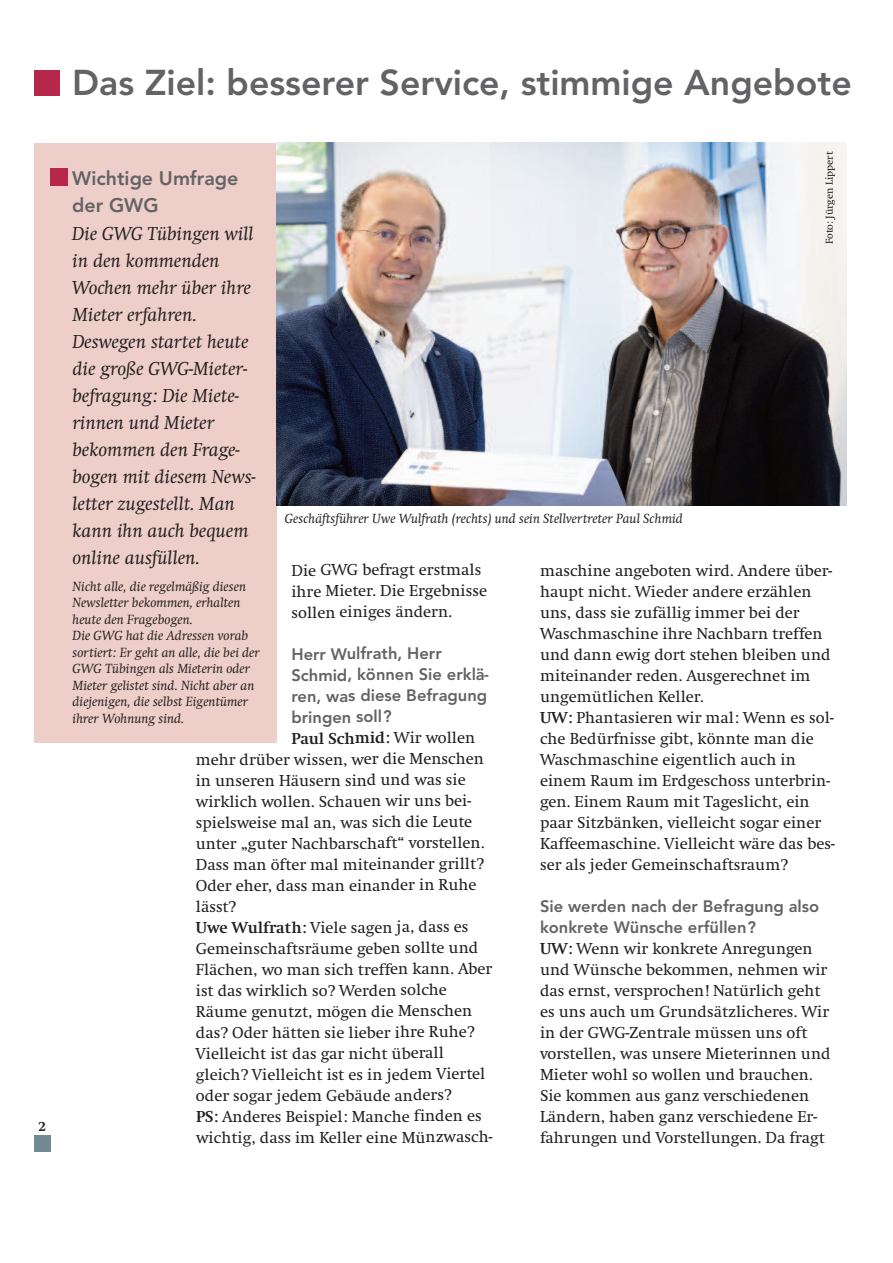
<style>
.page{position:relative;width:893px;height:1263px;background:#fff}
.page>*{position:absolute;margin:0;border:0;box-sizing:border-box;transform-origin:0 0}
.t1{font:800 35.7px "Avenir";color:#636366}
.t2{font:italic 19.5px/27px "Swift EF";color:#231f20}
.t3{font:800 19.5px/27px "Avenir";color:#636366}
.t4{font:16.5px/21px "Swift EF";color:#231f20}
.t5{font:800 16.5px/21px "Avenir";color:#636366}
.t6{font:700 16.5px "Swift";color:#231f20}
.t7{font:700 14.1px "Swift";color:#231f20}
.t8{font:italic 13.5px/16.5px "Swift LT Std";color:#231f20}
.t9{font:10.5px "Swift EF";color:#231f20}
.s1{font-family:"Swift EF";font-weight:400}
.s2{font-family:"Swift";font-weight:700}
</style>
<div class="page">
<div style="left:34px;top:70px;width:25px;height:26px;background:#b6274b"></div>
<div style="left:34px;top:1135px;width:17px;height:17px;background:#738a95"></div>
<div style="left:34px;top:143px;width:242px;height:599px;background:#edcec9"></div>
<div style="left:51px;top:168px;width:17px;height:17px;background:#b6274b"></div>
<img style="left:276px;top:143px;width:570px;height:363px">
<p class="t7" style="left:39px;top:1118px;width:9px">2</p>
<h1 class="t1" style="left:72px;top:68px;width:781px">Das Ziel: besserer Service, stimmige Angebote</h1>
<p class="t9" style="left:823px;top:244px;width:94px;rotate:-90deg">Foto: Jürgen Lippert</p>
<p class="t3" style="left:72px;top:166px;width:168px">Wichtige Umfrage der GWG</p>
<p class="t2" style="left:72px;top:219px;width:185px">Die GWG Tübingen will in den kommenden<br>Wochen mehr über ihre<br>Mieter erfahren.<br>Deswegen startet heute die große GWG-Mieter&shy;befragung: Die Miete&shy;rinnen und Mieter bekommen den Frage&shy;bogen mit diesem News&shy;letter zugestellt. Man kann ihn auch bequem online ausfüllen.</p>
<p class="t8" style="left:73px;top:579px;width:189px">Nicht alle, die regelmäßig diesen<br>Newsletter bekommen, erhalten heute den Fragebogen.<br>Die GWG hat die Adressen vorab sortiert: Er geht an alle, die bei der<br>GWG Tübingen als Mieterin oder<br>Mieter gelistet sind. Nicht aber an diejenigen, die selbst Eigentümer ihrer Wohnung sind.</p>
<p class="t8" style="left:285px;top:512px;width:399px">Geschäftsführer Uwe Wulfrath (rechts) und sein Stellvertreter Paul Schmid</p>
<p class="t4" style="left:291px;top:559px;width:197px">Die GWG befragt erstmals ihre Mieter. Die Ergebnisse sollen einiges ändern.</p>
<p class="t5" style="left:291px;top:645px;width:199px">Herr Wulfrath, Herr<br>Schmid, können Sie erklä&shy;ren, was diese Befragung bringen soll?</p>
<p class="t6" style="left:291px;top:728px;width:185px">Paul Schmid: <span class="s1">Wir wollen</span></p>
<p class="t4" style="left:196px;top:748px;width:298px">mehr drüber wissen, wer die Menschen in unseren Häusern sind und was sie wirklich wollen. Schauen wir uns bei&shy;spielsweise mal an, was sich die Leute unter „guter Nachbarschaft“ vorstellen.<br>Dass man öfter mal miteinander grillt?<br>Oder eher, dass man einander in Ruhe lässt?<br><span class="s2">Uwe Wulfrath:</span> Viele sagen ja, dass es Gemeinschaftsräume geben sollte und Flächen, wo man sich treffen kann. Aber ist das wirklich so? Werden solche Räume genutzt, mögen die Menschen das? Oder hätten sie lieber ihre Ruhe?<br>Vielleicht ist das gar nicht überall gleich? Vielleicht ist es in jedem Viertel oder sogar jedem Gebäude anders?<br><span class="s2">PS:</span> Anderes Beispiel: Manche finden es wichtig, dass im Keller eine Münzwasch-</p>
<p class="t4" style="left:540px;top:559px;width:296px">maschine angeboten wird. Andere über&shy;haupt nicht. Wieder andere erzählen uns, dass sie zufällig immer bei der Waschmaschine ihre Nachbarn treffen und dann ewig dort stehen bleiben und miteinander reden. Ausgerechnet im ungemütlichen Keller.<br><span class="s2">UW:</span> Phantasieren wir mal: Wenn es sol&shy;che Bedürfnisse gibt, könnte man die Waschmaschine eigentlich auch in einem Raum im Erdgeschoss unterbrin&shy;gen. Einem Raum mit Tageslicht, ein paar Sitzbänken, vielleicht sogar einer Kaffeemaschine. Vielleicht wäre das bes&shy;ser als jeder Gemeinschaftsraum?</p>
<p class="t5" style="left:540px;top:897px;width:281px">Sie werden nach der Befragung also konkrete Wünsche erfüllen?</p>
<p class="t4" style="left:540px;top:937px;width:292px"><span class="s2">UW:</span> Wenn wir konkrete Anregungen und Wünsche bekommen, nehmen wir das ernst, versprochen! Natürlich geht es uns auch um Grundsätzlicheres. Wir in der GWG-Zentrale müssen uns oft vorstellen, was unsere Mieterinnen und Mieter wohl so wollen und brauchen.<br>Sie kommen aus ganz verschiedenen Ländern, haben ganz verschiedene Er&shy;fahrungen und Vorstellungen. Da fragt</p>
</div>
